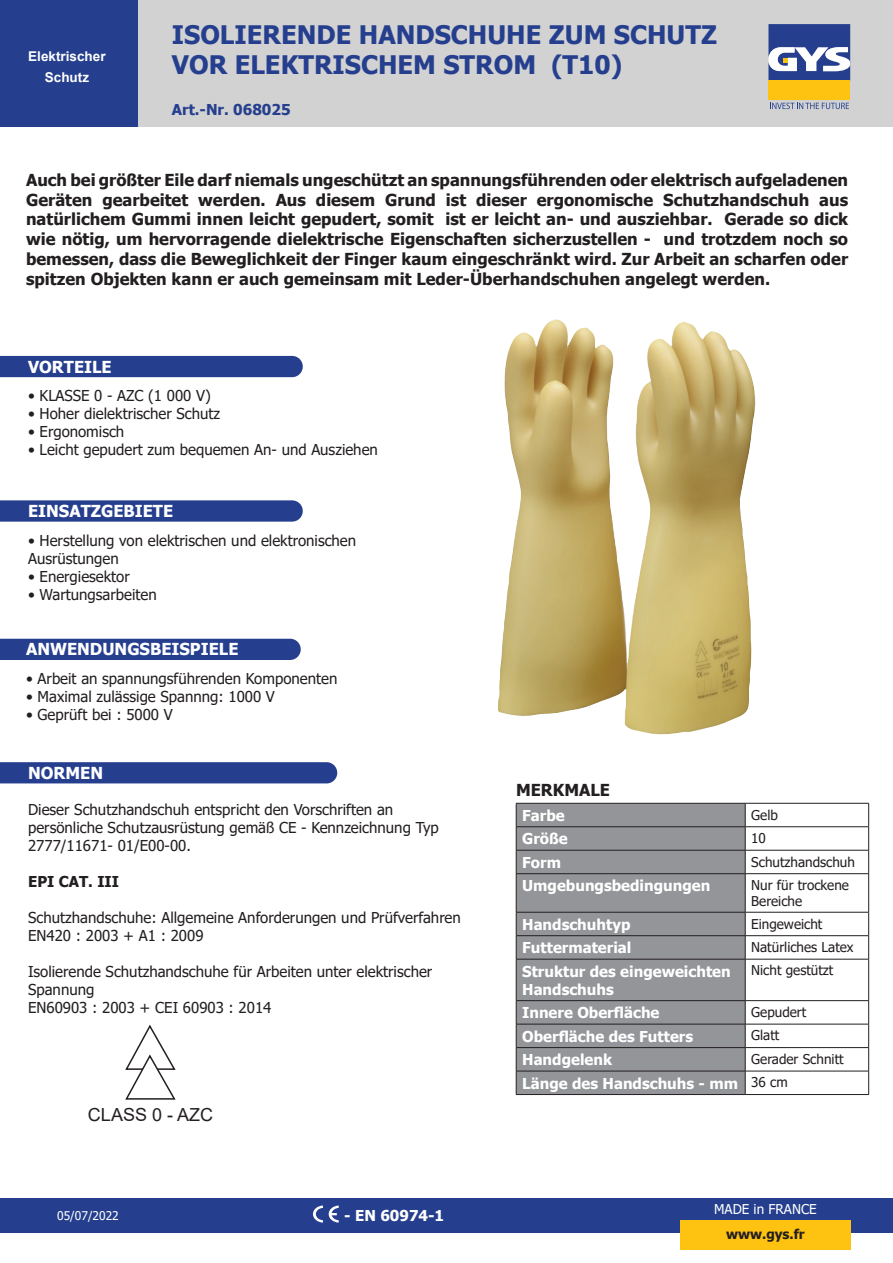
<style>
.page{position:relative;width:893px;height:1263px;background:#fff}
.page>*{position:absolute;margin:0;border:0;box-sizing:border-box;transform-origin:0 0}
.t1{font:700 25.5px/30.6px "Tahoma";color:#253f8e}
.t2{font:18px "Arial";color:#231f20}
.t3{font:700 16.5px/19.8px "Tahoma";color:#231f20;text-align:justify}
.t4{font:700 16.5px "Tahoma";color:#fff}
.t5{font:15px/18px "Tahoma";color:#231f20}
.t6{font:700 15px/18px "Tahoma";color:#fff}
.t7{font:700 15px "Tahoma";color:#253f8e}
.t8{font:700 15px "Tahoma";color:#231f20}
.t9{font:13.5px/16.2px "Tahoma";color:#231f20}
.t10{font:700 13.5px/21px "Arial";color:#fff;text-align:center}
.t11{font:13.5px "Tahoma";color:#fff}
.t12{font:700 13.5px "Tahoma";color:#231f20}
.t13{font:12px "Tahoma";color:#fff}
</style>
<div class="page">
<div style="left:137px;top:0;width:756px;height:127px;background:#d2d2d2"></div>
<div style="left:0;top:1198px;width:893px;height:34px;background:#253f8e"></div>
<div style="left:768px;top:81px;width:82px;height:19px;background:#fec210"></div>
<svg style="left:768px;top:24px;width:82px;height:57px;background:#6575a9"></svg>
<svg style="left:770px;top:103px;width:79px;height:6px"></svg>
<div style="left:0;top:0;width:137px;height:127px;background:#253f8e"></div>
<div style="left:680px;top:1220px;width:170px;height:30px;background:#fec210"></div>
<svg style="left:313px;top:1205px;width:10px;height:17px"></svg>
<svg style="left:329px;top:1205px;width:10px;height:17px"></svg>
<img style="left:498px;top:319px;width:258px;height:416px">
<div style="left:0;top:356px;width:303px;height:21px;background:#253f8e"></div>
<svg style="left:0;top:500px;width:303px;height:22px;background:#2d4692"></svg>
<div style="left:0;top:639px;width:301px;height:21px;background:#253f8e"></div>
<div style="left:0;top:762px;width:337px;height:21px;background:#253f8e"></div>
<div style="left:517px;top:804px;width:228px;height:290px;background:#939598"></div>
<hr style="left:516px;top:803px;width:229px;height:1px;background:#231f20">
<hr style="left:745px;top:803px;width:124px;height:1px;background:#231f20">
<hr style="left:516px;top:826px;width:229px;height:1px;background:#231f20">
<hr style="left:745px;top:826px;width:124px;height:1px;background:#231f20">
<hr style="left:516px;top:850px;width:229px;height:1px;background:#231f20">
<svg style="left:516px;top:803px;width:1px;height:70px"></svg>
<hr style="left:745px;top:850px;width:124px;height:1px;background:#231f20">
<svg style="left:745px;top:803px;width:1px;height:70px"></svg>
<svg style="left:868px;top:803px;width:1px;height:70px"></svg>
<hr style="left:516px;top:873px;width:229px;height:1px;background:#231f20">
<hr style="left:516px;top:874px;width:1px;height:38px;background:#231f20">
<hr style="left:745px;top:873px;width:124px;height:1px;background:#231f20">
<hr style="left:745px;top:874px;width:1px;height:38px;background:#231f20">
<hr style="left:868px;top:874px;width:1px;height:38px;background:#231f20">
<hr style="left:516px;top:912px;width:229px;height:1px;background:#231f20">
<hr style="left:745px;top:912px;width:124px;height:1px;background:#231f20">
<hr style="left:516px;top:935px;width:229px;height:1px;background:#231f20">
<svg style="left:516px;top:912px;width:1px;height:47px"></svg>
<hr style="left:745px;top:935px;width:124px;height:1px;background:#231f20">
<svg style="left:745px;top:912px;width:1px;height:47px"></svg>
<svg style="left:868px;top:912px;width:1px;height:47px"></svg>
<hr style="left:516px;top:959px;width:229px;height:1px;background:#231f20">
<hr style="left:516px;top:959px;width:1px;height:41px;background:#231f20">
<hr style="left:745px;top:959px;width:124px;height:1px;background:#231f20">
<hr style="left:745px;top:959px;width:1px;height:41px;background:#231f20">
<hr style="left:868px;top:959px;width:1px;height:41px;background:#231f20">
<hr style="left:516px;top:1000px;width:229px;height:1px;background:#231f20">
<hr style="left:745px;top:1000px;width:124px;height:1px;background:#231f20">
<hr style="left:516px;top:1024px;width:229px;height:1px;background:#231f20">
<hr style="left:745px;top:1024px;width:124px;height:1px;background:#231f20">
<hr style="left:516px;top:1047px;width:229px;height:1px;background:#231f20">
<hr style="left:745px;top:1047px;width:124px;height:1px;background:#231f20">
<hr style="left:516px;top:1071px;width:229px;height:1px;background:#231f20">
<svg style="left:516px;top:1001px;width:1px;height:93px"></svg>
<hr style="left:745px;top:1071px;width:124px;height:1px;background:#231f20">
<svg style="left:745px;top:1001px;width:1px;height:93px"></svg>
<svg style="left:868px;top:1001px;width:1px;height:93px"></svg>
<hr style="left:516px;top:1094px;width:229px;height:1px;background:#231f20">
<hr style="left:745px;top:1094px;width:124px;height:1px;background:#231f20">
<svg style="left:125px;top:1024px;width:51px;height:76px"></svg>
<p class="t10" style="left:28px;top:46px;width:79px">Elektrischer<br>Schutz</p>
<p class="t1" style="left:172px;top:20px;width:546px">ISOLIERENDE HANDSCHUHE ZUM SCHUTZ<br>VOR ELEKTRISCHEM STROM (T10)</p>
<p class="t7" style="left:172px;top:99px;width:120px">Art.-Nr. 068025</p>
<p class="t3" style="left:26px;top:171px;width:824px">Auch bei größter Eile darf niemals ungeschützt an spannungsführenden oder elektrisch aufgeladenen Geräten gearbeitet werden. Aus diesem Grund ist dieser ergonomische Schutzhandschuh aus natürlichem Gummi innen leicht gepudert, somit ist er leicht an- und ausziehbar. Gerade so dick wie nötig, um hervorragende dielektrische Eigenschaften sicherzustellen - und trotzdem noch so bemessen, dass die Beweglichkeit der Finger kaum eingeschränkt wird. Zur Arbeit an scharfen oder spitzen Objekten kann er auch gemeinsam mit Leder-Überhandschuhen angelegt werden.</p>
<p class="t4" style="left:28px;top:355px;width:85px">VORTEILE</p>
<p class="t5" style="left:28px;top:387px;width:184px">• KLASSE 0 - AZC (1 000 V)</p>
<p class="t5" style="left:28px;top:405px;width:194px">• Hoher dielektrischer Schutz</p>
<p class="t5" style="left:28px;top:423px;width:98px">• Ergonomisch</p>
<p class="t5" style="left:28px;top:441px;width:351px">• Leicht gepudert zum bequemen An- und Ausziehen</p>
<p class="t4" style="left:28px;top:499px;width:147px">EINSATZGEBIETE</p>
<p class="t5" style="left:28px;top:532px;width:330px">• Herstellung von elektrischen und elektronischen<br>Ausrüstungen</p>
<p class="t5" style="left:28px;top:568px;width:103px">• Energiesektor</p>
<p class="t5" style="left:28px;top:586px;width:130px">• Wartungsarbeiten</p>
<p class="t4" style="left:26px;top:638px;width:214px">ANWENDUNGSBEISPIELE</p>
<p class="t5" style="left:26px;top:670px;width:313px">• Arbeit an spannungsführenden Komponenten</p>
<p class="t5" style="left:26px;top:688px;width:250px">• Maximal zulässige Spannng: 1000 V</p>
<p class="t5" style="left:26px;top:706px;width:148px">• Geprüft bei : 5000 V</p>
<p class="t4" style="left:28px;top:761px;width:77px">NORMEN</p>
<p class="t5" style="left:28px;top:801px;width:412px">Dieser Schutzhandschuh entspricht den Vorschriften an persönliche Schutzausrüstung gemäß CE - Kennzeichnung Typ<br>2777/11671- 01/E00-00.</p>
<p class="t8" style="left:28px;top:870px;width:93px">EPI CAT. III</p>
<p class="t5" style="left:28px;top:909px;width:434px">Schutzhandschuhe: Allgemeine Anforderungen und Prüfverfahren</p>
<p class="t5" style="left:28px;top:927px;width:177px">EN420 : 2003 + A1 : 2009</p>
<p class="t5" style="left:28px;top:963px;width:406px">Isolierende Schutzhandschuhe für Arbeiten unter elektrischer<br>Spannung</p>
<p class="t5" style="left:28px;top:999px;width:245px">EN60903 : 2003 + CEI 60903 : 2014</p>
<p class="t2" style="left:88px;top:1102px;width:127px">CLASS 0 - AZC</p>
<p class="t13" style="left:57px;top:1207px;width:63px">05/07/2022</p>
<p class="t6" style="left:344px;top:1207px;width:101px">- EN 60974-1</p>
<p class="t3" style="left:516px;top:781px;width:95px">MERKMALE</p>
<p class="t6" style="left:522px;top:807px;width:44px">Farbe</p>
<p class="t9" style="left:751px;top:807px;width:28px">Gelb</p>
<p class="t6" style="left:522px;top:830px;width:47px">Größe</p>
<p class="t9" style="left:751px;top:831px;width:16px">10</p>
<p class="t6" style="left:522px;top:854px;width:40px">Form</p>
<p class="t9" style="left:751px;top:854px;width:105px">Schutzhandschuh</p>
<p class="t6" style="left:522px;top:877px;width:190px">Umgebungsbedingungen</p>
<p class="t9" style="left:751px;top:878px;width:99px">Nur für trockene<br>Bereiche</p>
<p class="t6" style="left:522px;top:916px;width:110px">Handschuhtyp</p>
<p class="t9" style="left:751px;top:916px;width:73px">Eingeweicht</p>
<p class="t6" style="left:522px;top:939px;width:111px">Futtermaterial</p>
<p class="t9" style="left:751px;top:940px;width:104px">Natürliches Latex</p>
<p class="t6" style="left:522px;top:963px;width:210px">Struktur des eingeweichten<br>Handschuhs</p>
<p class="t9" style="left:751px;top:963px;width:84px">Nicht gestützt</p>
<p class="t6" style="left:522px;top:1004px;width:139px">Innere Oberfläche</p>
<p class="t9" style="left:751px;top:1005px;width:57px">Gepudert</p>
<p class="t6" style="left:522px;top:1028px;width:172px">Oberfläche des Futters</p>
<p class="t9" style="left:751px;top:1028px;width:30px">Glatt</p>
<p class="t6" style="left:522px;top:1051px;width:91px">Handgelenk</p>
<p class="t9" style="left:751px;top:1052px;width:94px">Gerader Schnitt</p>
<p class="t6" style="left:522px;top:1075px;width:217px">Länge des Handschuhs - mm</p>
<p class="t9" style="left:751px;top:1075px;width:38px">36 cm</p>
<p class="t11" style="left:714px;top:1200px;width:104px">MADE in FRANCE</p>
<p class="t12" style="left:726px;top:1225px;width:80px">www.gys.fr</p>
</div>
